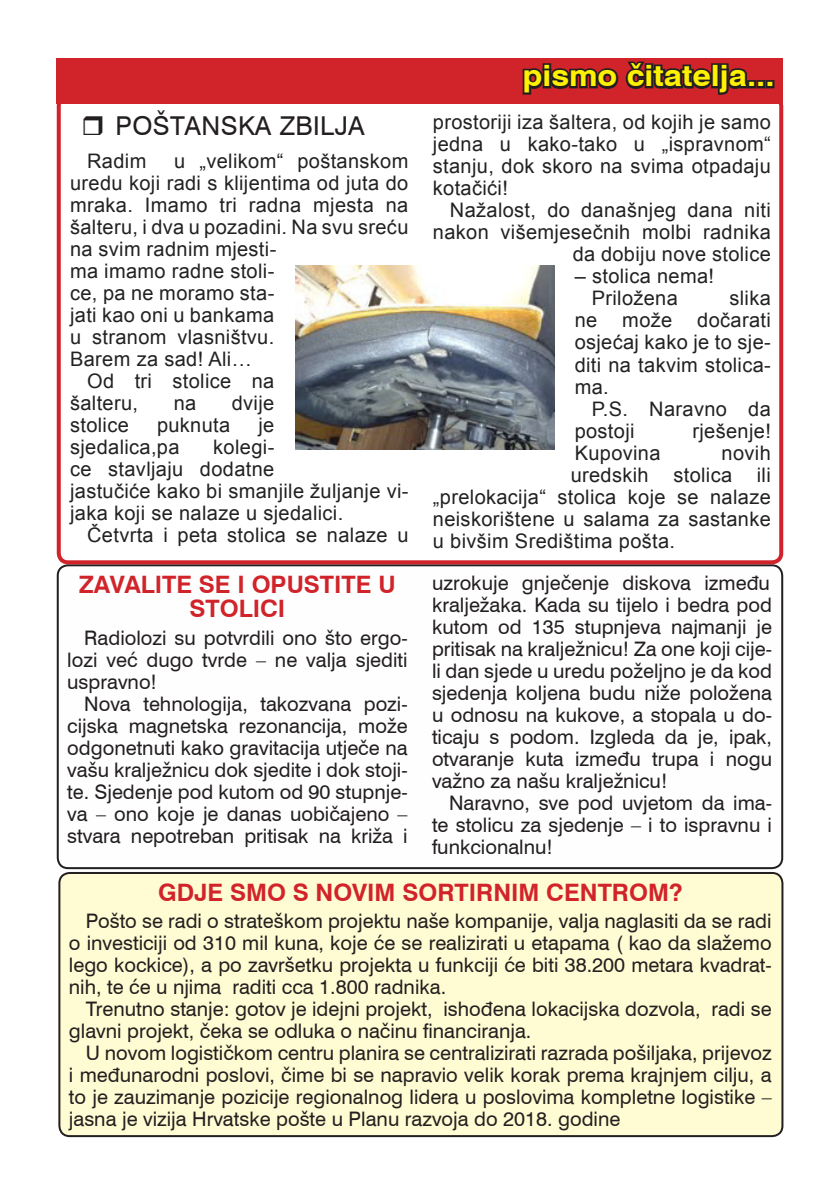
<style>
.page{position:relative;width:840px;height:1191px;background:#fff}
.page>*{position:absolute;margin:0;border:0;box-sizing:border-box;transform-origin:0 0}
.t1{font:700 29.4px "Swiss 721 BT";color:#fff101;scale:1.11 1}
.Podnaslov{font:26px "Swiss 721 BT";letter-spacing:.015em;color:#231f20}
.Medjunaslov{font:700 24px/24px "Swiss 721 BT";color:#d1232a;text-align:center}
.t2{font:20px/22px "Swiss 721 BT";color:#231f20;text-align:justify}
.t3{font:20px/22px "Arial";letter-spacing:.015em;color:#222}
</style>
<div class="page">
<div style="left:57px;top:564px;width:725px;height:305px;border:2px solid #231f20;border-radius:10px"></div>
<div style="left:59px;top:873px;width:723px;height:263px;background:#fffbd2;border-radius:10px"></div>
<div style="left:58px;top:872px;width:725px;height:265px;border:2px solid #231f20;border-radius:10px"></div>
<div style="left:57px;top:95px;width:725px;height:469px;border:4px solid #d1232a;border-radius:9px"></div>
<div style="left:57px;top:58px;width:725px;height:45px;background:#d1232a"></div>
<svg style="left:522px;top:61px;width:227px;height:34px"></svg>
<div style="left:746px;top:80px;width:9px;height:8px;border:4px solid #231f20"></div>
<div style="left:756px;top:80px;width:8px;height:8px;border:4px solid #231f20"></div>
<div style="left:765px;top:80px;width:9px;height:8px;border:4px solid #231f20"></div>
<img style="left:295px;top:265px;width:259px;height:184px">
<p class="Podnaslov" style="left:115px;top:110px;width:251px">POŠTANSKA ZBILJA</p>
<p class="t3" style="left:87px;top:150px;width:61px">Radim</p>
<p class="t3" style="left:70px;top:150px;width:339px;text-indent:104px">u „velikom“ poštanskom uredu koji radi s klijentima od juta do mraka. Imamo tri radna mjesta na šalteru, i dva u pozadini. Na svu sreću na svim radnim mjesti-<br>ma imamo radne stoli-<br>ce, pa ne moramo sta-<br>jati kao oni u bankama<br>u stranom vlasništvu.<br>Barem za sad! Ali…</p>
<p class="t3" style="left:70px;top:370px;width:205px;text-indent:17px">Od tri stolice na šalteru,</p>
<p class="t3" style="left:173px;top:392px;width:24px">na</p>
<p class="t3" style="left:232px;top:392px;width:44px">dvije</p>
<p class="t3" style="left:70px;top:414px;width:60px">stolice</p>
<p class="t3" style="left:157px;top:414px;width:75px">puknuta</p>
<p class="t3" style="left:258px;top:414px;width:17px">je</p>
<p class="t3" style="left:70px;top:436px;width:111px">sjedalica,pa</p>
<p class="t3" style="left:70px;top:436px;width:339px;text-indent:143px">kolegi-<br>ce stavljaju dodatne<br>jastučiće kako bi smanjile žuljanje vi&shy;jaka koji se nalaze u sjedalici.</p>
<p class="t3" style="left:87px;top:524px;width:322px">Četvrta i peta stolica se nalaze u</p>
<p class="t1" style="left:522px;top:58px;width:228px">pismo čitatelja...</p>
<p class="t3" style="left:432px;top:112px;width:339px;text-align:justify">prostoriji iza šaltera, od kojih je samo jedna u kako-tako u „ispravnom“ stanju, dok skoro na svima otpadaju kotačići!</p>
<p class="t3" style="left:432px;top:200px;width:339px;text-align:right">Nažalost, do današnjeg dana niti nakon višemjesečnih molbi radnika da dobiju nove stolice</p>
<p class="t3" style="left:574px;top:266px;width:141px">– stolica nema!</p>
<p class="t3" style="left:591px;top:288px;width:88px">Priložena</p>
<p class="t3" style="left:574px;top:288px;width:197px;text-align:justify;text-indent:155px">slika ne može dočarati osjećaj kako je to sje&shy;diti na takvim stolica&shy;ma.</p>
<p class="t3" style="left:574px;top:398px;width:197px;text-indent:17px">P.S. Naravno da postoji</p>
<p class="t3" style="left:692px;top:420px;width:80px">rješenje!</p>
<p class="t3" style="left:574px;top:442px;width:87px">Kupovina</p>
<p class="t3" style="left:721px;top:442px;width:51px">novih</p>
<p class="t3" style="left:570px;top:464px;width:201px">uredskih stolica ili</p>
<p class="t3" style="left:432px;top:486px;width:339px">„prelokacija“ stolica koje se nalaze</p>
<p class="t3" style="left:432px;top:508px;width:339px">neiskorištene u salama za sastanke</p>
<p class="t3" style="left:432px;top:530px;width:243px">u bivšim Središtima pošta.</p>
<p class="t2" style="left:432px;top:572px;width:341px">uzrokuje gnječenje diskova između kralježaka. Kada su tijelo i bedra pod kutom od 135 stupnjeva najmanji je pritisak na kralježnicu! Za one koji cije&shy;li dan sjede u uredu poželjno je da kod sjedenja koljena budu niže položena u odnosu na kukove, a stopala u do&shy;ticaju s podom. Izgleda da je, ipak, otvaranje kuta između trupa i nogu važno za našu kralježnicu!</p>
<p class="t2" style="left:432px;top:792px;width:341px;text-indent:17px">Naravno, sve pod uvjetom da ima&shy;te stolicu za sjedenje – i to ispravnu i funkcionalnu!</p>
<p class="Medjunaslov" style="left:158px;top:880px;width:525px">GDJE SMO S NOVIM SORTIRNIM CENTROM?</p>
<p class="t2" style="left:69px;top:910px;width:703px;text-indent:17px">Pošto se radi o strateškom projektu naše kompanije, valja naglasiti da se radi o investiciji od 310 mil kuna, koje će se realizirati u etapama ( kao da slažemo lego kockice), a po završetku projekta u funkciji će biti 38.200 metara kvadrat&shy;nih, te će u njima raditi cca 1.800 radnika.</p>
<p class="t2" style="left:69px;top:998px;width:704px;text-indent:17px">Trenutno stanje: gotov je idejni projekt, ishođena lokacijska dozvola, radi se glavni projekt, čeka se odluka o načinu financiranja.</p>
<p class="t2" style="left:69px;top:1042px;width:704px;text-indent:17px">U novom logističkom centru planira se centralizirati razrada pošiljaka, prijevoz i međunarodni poslovi, čime bi se napravio velik korak prema krajnjem cilju, a to je zauzimanje pozicije regionalnog lidera u poslovima kompletne logistike – jasna je vizija Hrvatske pošte u Planu razvoja do 2018. godine</p>
<p class="Medjunaslov" style="left:79px;top:572px;width:317px">ZAVALITE SE I OPUSTITE U<br>STOLICI</p>
<p class="t2" style="left:67px;top:626px;width:341px;text-indent:17px">Radiolozi su potvrdili ono što ergo&shy;lozi već dugo tvrde – ne valja sjediti uspravno!</p>
<p class="t2" style="left:67px;top:692px;width:342px;text-indent:17px">Nova tehnologija, takozvana pozi&shy;cijska magnetska rezonancija, može odgonetnuti kako gravitacija utječe na vašu kralježnicu dok sjedite i dok stoji&shy;te. Sjedenje pod kutom od 90 stupnje&shy;va – ono koje je danas uobičajeno – stvara nepotreban pritisak na križa i</p>
</div>
